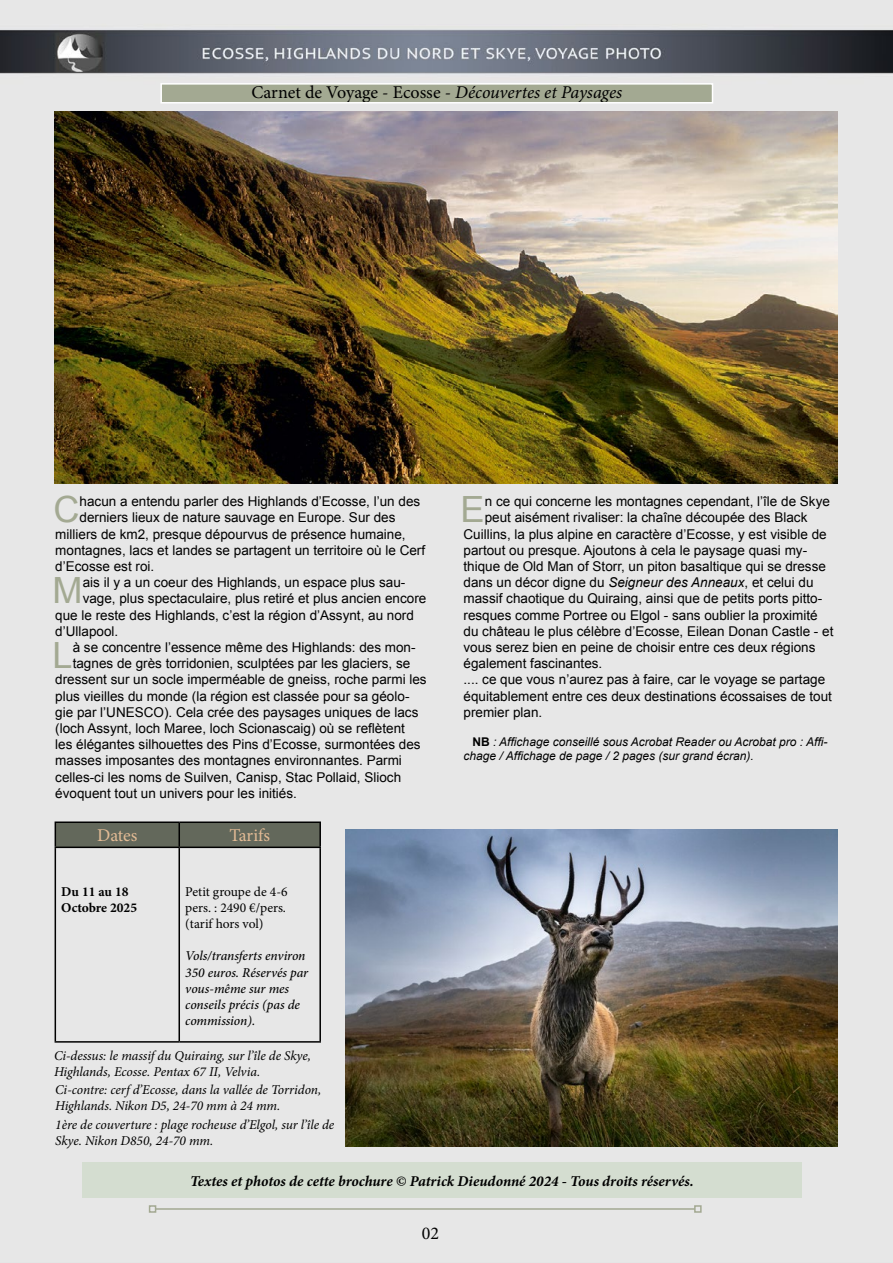
<style>
.page{position:relative;width:893px;height:1263px;background:#e7e7e7}
.page>*{position:absolute;margin:0;border:0;box-sizing:border-box;transform-origin:0 0}
.t1{font:36.15px "Arial";color:#a3a992}
.t2{font:18px "Minion Pro";color:#000}
.t3{font:18px "Minion Pro";color:#e3bb95}
.t4{font:italic 700 15px "Minion Pro";color:#000}
.t5{font:13.5px "Arial";color:#000}
.t6{font:italic 13.5px/16.2px "Minion Pro";letter-spacing:-.005em;color:#000}
.t7{font:italic 500 13.5px/16.2px "Minion Pro";letter-spacing:-.005em;color:#000}
.t8{font:13.5px/16.2px "Minion Pro";color:#000;text-align:justify}
.t9{font:700 13.5px/16.2px "Minion Pro";color:#000}
.t10{font:italic 12px/14.4px "Arial";color:#000}
.s1{font-style:italic}
.s2{font-weight:700;font-style:normal}
</style>
<div class="page">
<div style="left:161px;top:84px;width:551px;height:19px;background:#a3a992"></div>
<div style="left:160px;top:83px;width:553px;height:21px;border:2px solid #fff"></div>
<div style="left:82px;top:1162px;width:720px;height:36px;background:#d4ddd0"></div>
<hr style="left:55px;top:821px;width:124px;height:2px;background:#000">
<div style="left:55px;top:823px;width:264px;height:23px;background:#63685b"></div>
<hr style="left:179px;top:821px;width:142px;height:2px;background:#000">
<hr style="left:178px;top:823px;width:2px;height:23px;background:#000">
<hr style="left:319px;top:823px;width:2px;height:23px;background:#000">
<hr style="left:55px;top:846px;width:124px;height:2px;background:#000">
<hr style="left:55px;top:848px;width:1px;height:193px;background:#000">
<hr style="left:179px;top:846px;width:142px;height:2px;background:#000">
<hr style="left:178px;top:848px;width:2px;height:193px;background:#000">
<hr style="left:319px;top:848px;width:2px;height:193px;background:#000">
<hr style="left:55px;top:1041px;width:124px;height:2px;background:#000">
<hr style="left:179px;top:1041px;width:142px;height:2px;background:#000">
<img style="left:54px;top:112px;width:784px;height:372px">
<img style="left:346px;top:830px;width:492px;height:316px">
<hr style="left:156px;top:1208px;width:539px;height:2px;background:#a3a992">
<div style="left:149px;top:1205px;width:7px;height:8px;border:2px solid #a3a992"></div>
<div style="left:694px;top:1205px;width:8px;height:8px;border:2px solid #a3a992"></div>
<h2 class="t2" style="left:251px;top:80px;width:372px">Carnet de Voyage - Ecosse - <span class="s1">Découvertes et Paysages</span></h2>
<h1 class="t1" style="left:53px;top:486px;width:28px">C</h1>
<p class="t5" style="left:80px;top:493px;width:342px">hacun a entendu parler des Highlands d’Ecosse, l’un des</p>
<p class="t5" style="left:80px;top:509px;width:317px">derniers lieux de nature sauvage en Europe. Sur des</p>
<p class="t5" style="left:55px;top:525px;width:352px">milliers de km2, presque dépourvus de présence humaine,</p>
<p class="t5" style="left:55px;top:541px;width:371px">montagnes, lacs et landes se partagent un territoire où le Cerf</p>
<p class="t5" style="left:55px;top:557px;width:101px">d’Ecosse est roi.</p>
<h1 class="t1" style="left:53px;top:567px;width:32px">M</h1>
<p class="t5" style="left:83px;top:574px;width:324px">ais il y a un coeur des Highlands, un espace plus sau-</p>
<p class="t5" style="left:83px;top:590px;width:345px">vage, plus spectaculaire, plus retiré et plus ancien encore</p>
<p class="t5" style="left:55px;top:606px;width:360px">que le reste des Highlands, c’est la région d’Assynt, au nord</p>
<p class="t5" style="left:55px;top:622px;width:65px">d’Ullapool.</p>
<h1 class="t1" style="left:53px;top:632px;width:22px">L</h1>
<p class="t5" style="left:73px;top:638px;width:344px">à se concentre l’essence même des Highlands: des mon-</p>
<p class="t5" style="left:73px;top:655px;width:339px">tagnes de grès torridonien, sculptées par les glaciers, se</p>
<p class="t5" style="left:55px;top:671px;width:373px">dressent sur un socle imperméable de gneiss, roche parmi les</p>
<p class="t5" style="left:55px;top:687px;width:356px">plus vieilles du monde (la région est classée pour sa géolo-</p>
<p class="t5" style="left:55px;top:703px;width:365px">gie par l’UNESCO). Cela crée des paysages uniques de lacs</p>
<p class="t5" style="left:55px;top:719px;width:351px">(loch Assynt, loch Maree, loch Scionascaig) où se reflètent</p>
<p class="t5" style="left:55px;top:736px;width:367px">les élégantes silhouettes des Pins d’Ecosse, surmontées des</p>
<p class="t5" style="left:55px;top:752px;width:348px">masses imposantes des montagnes environnantes. Parmi</p>
<p class="t5" style="left:55px;top:768px;width:347px">celles-ci les noms de Suilven, Canisp, Stac Pollaid, Slioch</p>
<p class="t5" style="left:55px;top:784px;width:243px">évoquent tout un univers pour les initiés.</p>
<h2 class="t3" style="left:97px;top:823px;width:42px">Dates</h2>
<h2 class="t3" style="left:229px;top:823px;width:42px">Tarifs</h2>
<p class="t9" style="left:61px;top:883px;width:77px">Du 11 au 18<br>Octobre 2025</p>
<p class="t8" style="left:185px;top:883px;width:104px">Petit groupe de 4-6 pers. : 2490 €/pers. (tarif hors vol)</p>
<p class="t7" style="left:185px;top:948px;width:125px">Vols/transferts environ<br>350 euros. Réservés par vous-même sur mes conseils précis (pas de commission).</p>
<p class="t6" style="left:54px;top:1048px;width:259px">Ci-dessus: le massif du Quiraing, sur l’île de Skye,<br>Highlands, Ecosse. Pentax 67 II, Velvia.</p>
<p class="t6" style="left:55px;top:1082px;width:267px">Ci-contre: cerf d’Ecosse, dans la vallée de Torridon,<br>Highlands. Nikon D5, 24-70 mm à 24 mm.</p>
<p class="t6" style="left:55px;top:1116px;width:281px">1ère de couverture : plage rocheuse d’Elgol, sur l’île de<br>Skye. Nikon D850, 24-70 mm.</p>
<h1 class="t1" style="left:461px;top:486px;width:26px">E</h1>
<p class="t5" style="left:485px;top:493px;width:347px">n ce qui concerne les montagnes cependant, l’île de Skye</p>
<p class="t5" style="left:485px;top:509px;width:324px">peut aisément rivaliser: la chaîne découpée des Black</p>
<p class="t5" style="left:463px;top:525px;width:365px">Cuillins, la plus alpine en caractère d’Ecosse, y est visible de</p>
<p class="t5" style="left:463px;top:541px;width:345px">partout ou presque. Ajoutons à cela le paysage quasi my-</p>
<p class="t5" style="left:463px;top:557px;width:364px">thique de Old Man of Storr, un piton basaltique qui se dresse</p>
<p class="t5" style="left:463px;top:574px;width:352px">dans un décor digne du <span class="s1">Seigneur des Anneaux</span>, et celui du</p>
<p class="t5" style="left:463px;top:590px;width:360px">massif chaotique du Quiraing, ainsi que de petits ports pitto-</p>
<p class="t5" style="left:463px;top:606px;width:356px">resques comme Portree ou Elgol - sans oublier la proximité</p>
<p class="t5" style="left:463px;top:622px;width:371px">du château le plus célèbre d’Ecosse, Eilean Donan Castle - et</p>
<p class="t5" style="left:463px;top:638px;width:353px">vous serez bien en peine de choisir entre ces deux régions</p>
<p class="t5" style="left:463px;top:655px;width:140px">également fascinantes.</p>
<p class="t5" style="left:463px;top:671px;width:363px">.... ce que vous n’aurez pas à faire, car le voyage se partage</p>
<p class="t5" style="left:463px;top:687px;width:370px">équitablement entre ces deux destinations écossaises de tout</p>
<p class="t5" style="left:463px;top:703px;width:80px">premier plan.</p>
<p class="t10" style="left:463px;top:734px;width:365px;text-indent:9px"><span class="s2">NB</span> : Affichage conseillé sous Acrobat Reader ou Acrobat pro : Affi&shy;chage / Affichage de page / 2 pages (sur grand écran).</p>
<p class="t4" style="left:190px;top:1170px;width:505px">Textes et photos de cette brochure © Patrick Dieudonné 2024 - Tous droits réservés.</p>
<h2 class="t2" style="left:422px;top:1221px;width:19px">02</h2>
</div>
